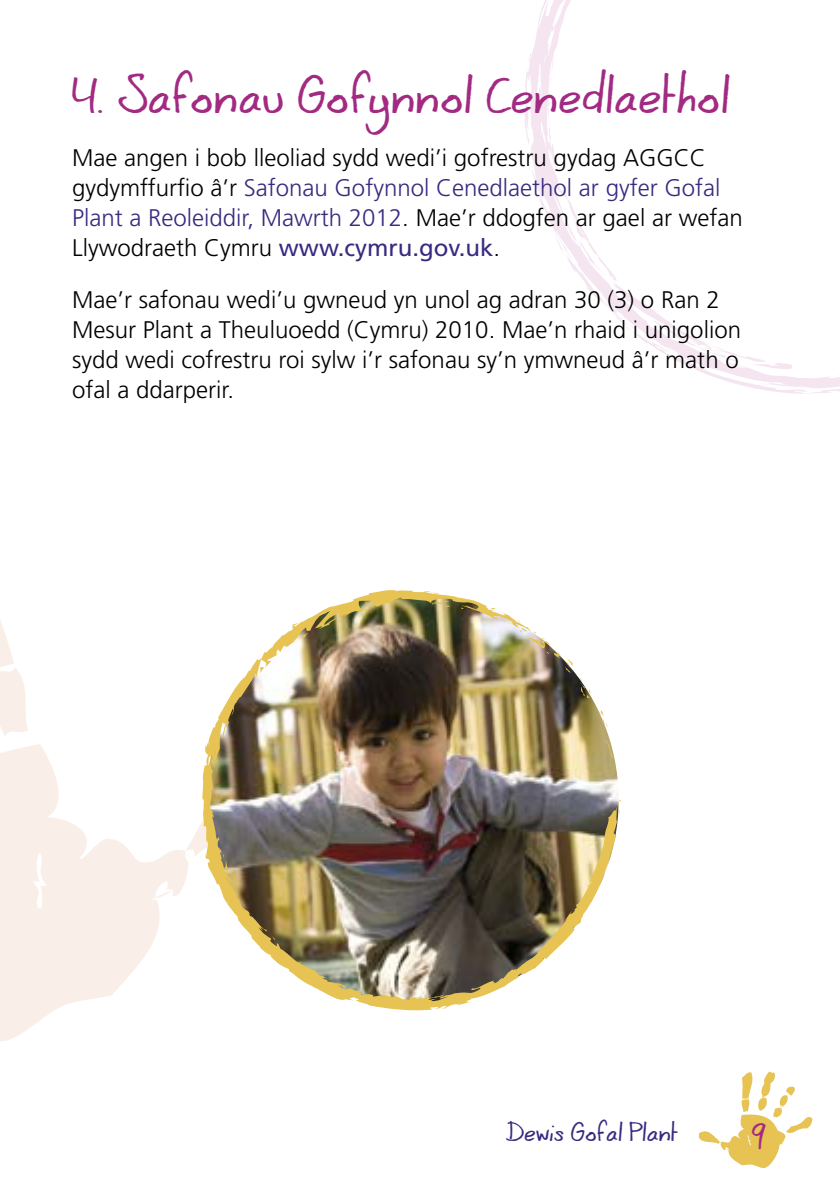
<style>
.page{position:relative;width:840px;height:1191px;background:#fff}
.page>*{position:absolute;margin:0;border:0;box-sizing:border-box;transform-origin:0 0}
.chapters{font:40px "Coert Schrift Romaans";color:#a22a82}
.main_text{font:300 24px/30px "Frutiger LT Std";color:#000}
.t1{font:24px "Coert Schrift Romaans";color:#a22a82}
.t2{font:20px "Coert Schrift Romaans";color:#362b80}
.s1{color:#362b80}
.s2{font-weight:400;color:#362b80}
</style>
<div class="page">
<svg style="left:698px;top:1071px;width:114px;height:97px"></svg>
<svg style="left:0;top:620px;width:28px;height:116px"></svg>
<svg style="left:0;top:744px;width:188px;height:297px;fill:#f9efe8"></svg>
<svg style="left:150px;top:889px;width:23px;height:10px"></svg>
<svg style="left:33px;top:881px;width:14px;height:5px"></svg>
<svg style="left:525px;top:0;width:46px;height:251px"></svg>
<svg style="left:527px;top:56px;width:2px;height:7px"></svg>
<svg style="left:525px;top:131px;width:4px;height:10px"></svg>
<svg style="left:549px;top:76px;width:2px;height:17px"></svg>
<svg style="left:566px;top:199px;width:273px;height:195px"></svg>
<img style="left:205px;top:590px;width:412px;height:421px">
<svg style="left:298px;top:960px;width:4px;height:3px"></svg>
<img style="left:485px;top:606px;width:105px;height:93px">
<svg style="left:423px;top:591px;width:30px;height:16px"></svg>
<svg style="left:366px;top:601px;width:9px;height:7px"></svg>
<svg style="left:300px;top:632px;width:9px;height:6px"></svg>
<svg style="left:617px;top:798px;width:3px;height:15px"></svg>
<img style="left:185px;top:758px;width:102px;height:100px">
<svg style="left:240px;top:901px;width:4px;height:5px"></svg>
<svg style="left:270px;top:935px;width:5px;height:6px"></svg>
<p class="chapters" style="left:72px;top:76px;width:660px">4. Safonau Gofynnol Cenedlaethol</p>
<p class="main_text" style="left:72px;top:143px;width:671px">Mae angen i bob lleoliad sydd wedi’i gofrestru gydag AGGCC gydymffurfio â’r <span class="s1">Safonau Gofynnol Cenedlaethol ar gyfer Gofal Plant a Reoleiddir, Mawrth 2012</span>. Mae’r ddogfen ar gael ar wefan Llywodraeth Cymru <span class="s2">www.cymru.gov.uk</span>.</p>
<p class="main_text" style="left:72px;top:285px;width:670px">Mae’r safonau wedi’u gwneud yn unol ag adran 30 (3) o Ran 2<br>Mesur Plant a Theuluoedd (Cymru) 2010. Mae’n rhaid i unigolion sydd wedi cofrestru roi sylw i’r safonau sy’n ymwneud â’r math o ofal a ddarperir.</p>
<p class="t2" style="left:505px;top:1121px;width:174px">Dewis Gofal Plant</p>
<p class="t1" style="left:751px;top:1122px;width:14px">9</p>
</div>
